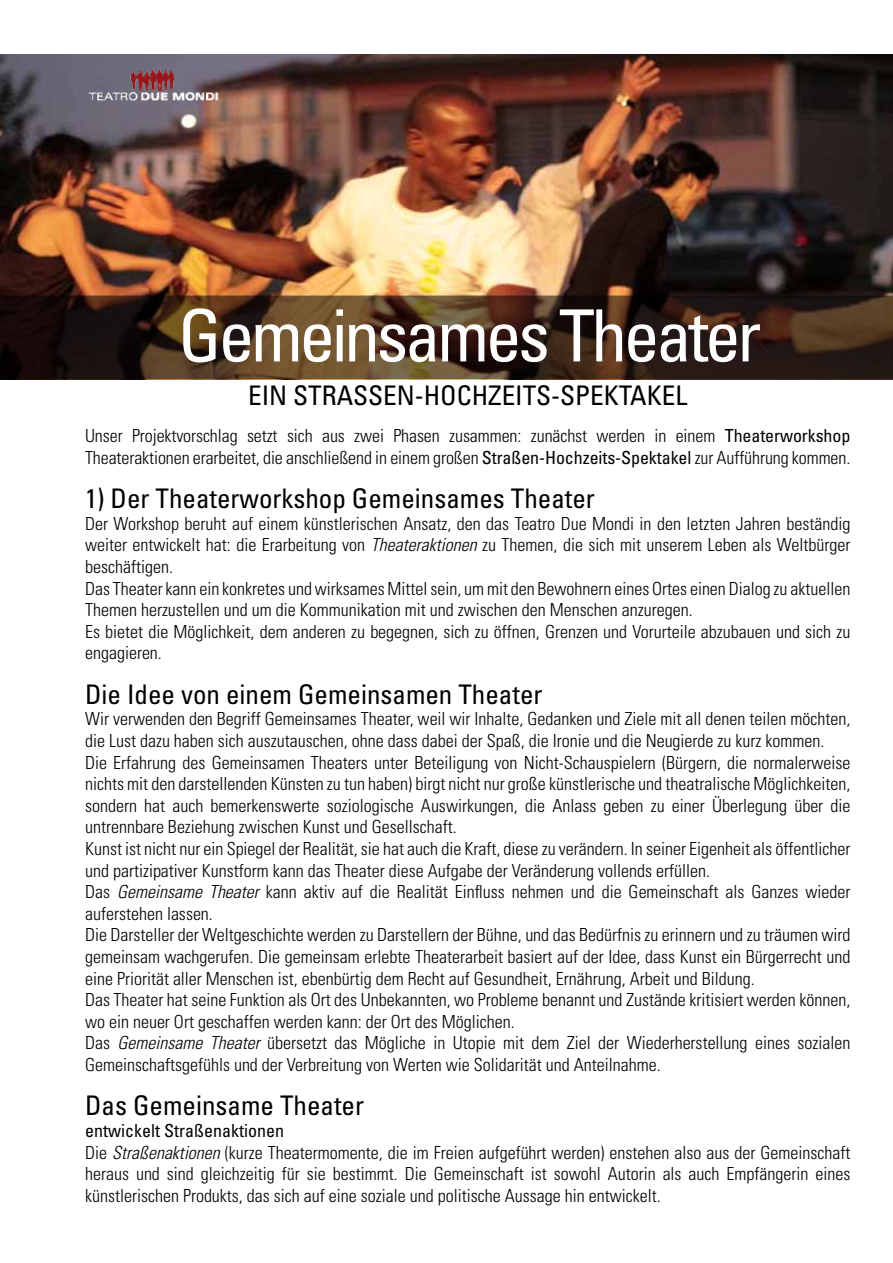
<style>
.page{position:relative;width:893px;height:1263px;background:#fff}
.page>*{position:absolute;margin:0;border:0;box-sizing:border-box;transform-origin:0 0}
.t1{font:condensed 72px "Univers";letter-spacing:-.05em;color:#fff}
.t2{font:condensed 27px "Univers";color:#000}
.t3{font:300 condensed 18px/21.6px "Univers";color:#000}
.s1{font-weight:400}
.s2{font-style:italic}
</style>
<div class="page">
<img style="left:1px;top:54px;width:892px;height:242px">
<svg style="left:3px;top:299px;width:887px;height:77px;background:#3c2819"></svg>
<div style="left:0;top:296px;width:893px;height:83px;border:2px solid #000"></div>
<img style="left:87px;top:67px;width:132px;height:34px">
<h1 class="t1" style="left:178px;top:290px;width:585px">Gemeinsames Theater</h1>
<h2 class="t2" style="left:248px;top:378px;width:441px">EIN STRASSEN-HOCHZEITS-SPEKTAKEL</h2>
<p class="t3" style="left:85px;top:425px;width:767px">Unser Projektvorschlag setzt sich aus zwei Phasen zusammen: zunächst werden in einem <span class="s1">Theaterworkshop<br></span>Theateraktionen erarbeitet, die anschließend in einem großen <span class="s1">Straßen-Hochzeits-Spektakel</span> zur Aufführung kommen.</p>
<h2 class="t2" style="left:85px;top:481px;width:511px">1) Der Theaterworkshop Gemeinsames Theater</h2>
<p class="t3" style="left:85px;top:512px;width:767px">Der Workshop beruht auf einem künstlerischen Ansatz, den das Teatro Due Mondi in den letzten Jahren beständig weiter entwickelt hat: die Erarbeitung von <span class="s2">Theateraktionen</span> zu Themen, die sich mit unserem Leben als Weltbürger beschäftigen.<br>Das Theater kann ein konkretes und wirksames Mittel sein, um mit den Bewohnern eines Ortes einen Dialog zu aktuellen Themen herzustellen und um die Kommunikation mit und zwischen den Menschen anzuregen.<br>Es bietet die Möglichkeit, dem anderen zu begegnen, sich zu öffnen, Grenzen und Vorurteile abzubauen und sich zu engagieren.</p>
<h2 class="t2" style="left:85px;top:677px;width:459px">Die Idee von einem Gemeinsamen Theater</h2>
<p class="t3" style="left:85px;top:708px;width:767px">Wir verwenden den Begriff Gemeinsames Theater, weil wir Inhalte, Gedanken und Ziele mit all denen teilen möchten, die Lust dazu haben sich auszutauschen, ohne dass dabei der Spaß, die Ironie und die Neugierde zu kurz kommen.<br>Die Erfahrung des Gemeinsamen Theaters unter Beteiligung von Nicht-Schauspielern (Bürgern, die normalerweise nichts mit den darstellenden Künsten zu tun haben) birgt nicht nur große künstlerische und theatralische Möglichkeiten, sondern hat auch bemerkenswerte soziologische Auswirkungen, die Anlass geben zu einer Überlegung über die untrennbare Beziehung zwischen Kunst und Gesellschaft.<br>Kunst ist nicht nur ein Spiegel der Realität, sie hat auch die Kraft, diese zu verändern. In seiner Eigenheit als öffentlicher und partizipativer Kunstform kann das Theater diese Aufgabe der Veränderung vollends erfüllen.<br>Das <span class="s2">Gemeinsame Theater</span> kann aktiv auf die Realität Einfluss nehmen und die Gemeinschaft als Ganzes wieder auferstehen lassen.<br>Die Darsteller der Weltgeschichte werden zu Darstellern der Bühne, und das Bedürfnis zu erinnern und zu träumen wird gemeinsam wachgerufen. Die gemeinsam erlebte Theaterarbeit basiert auf der Idee, dass Kunst ein Bürgerrecht und eine Priorität aller Menschen ist, ebenbürtig dem Recht auf Gesundheit, Ernährung, Arbeit und Bildung.<br>Das Theater hat seine Funktion als Ort des Unbekannten, wo Probleme benannt und Zustände kritisiert werden können, wo ein neuer Ort geschaffen werden kann: der Ort des Möglichen.<br>Das <span class="s2">Gemeinsame Theater</span> übersetzt das Mögliche in Utopie mit dem Ziel der Wiederherstellung eines sozialen Gemeinschaftsgefühls und der Verbreitung von Werten wie Solidarität und Anteilnahme.</p>
<h2 class="t2" style="left:85px;top:1089px;width:280px">Das Gemeinsame Theater</h2>
<p class="t3" style="left:85px;top:1120px;width:767px"><span class="s1">entwickelt Straßenaktionen<br></span>Die <span class="s2">Straßenaktionen</span> (kurze Theatermomente, die im Freien aufgeführt werden) enstehen also aus der Gemeinschaft heraus und sind gleichzeitig für sie bestimmt. Die Gemeinschaft ist sowohl Autorin als auch Empfängerin eines künstlerischen Produkts, das sich auf eine soziale und politische Aussage hin entwickelt.</p>
</div>
